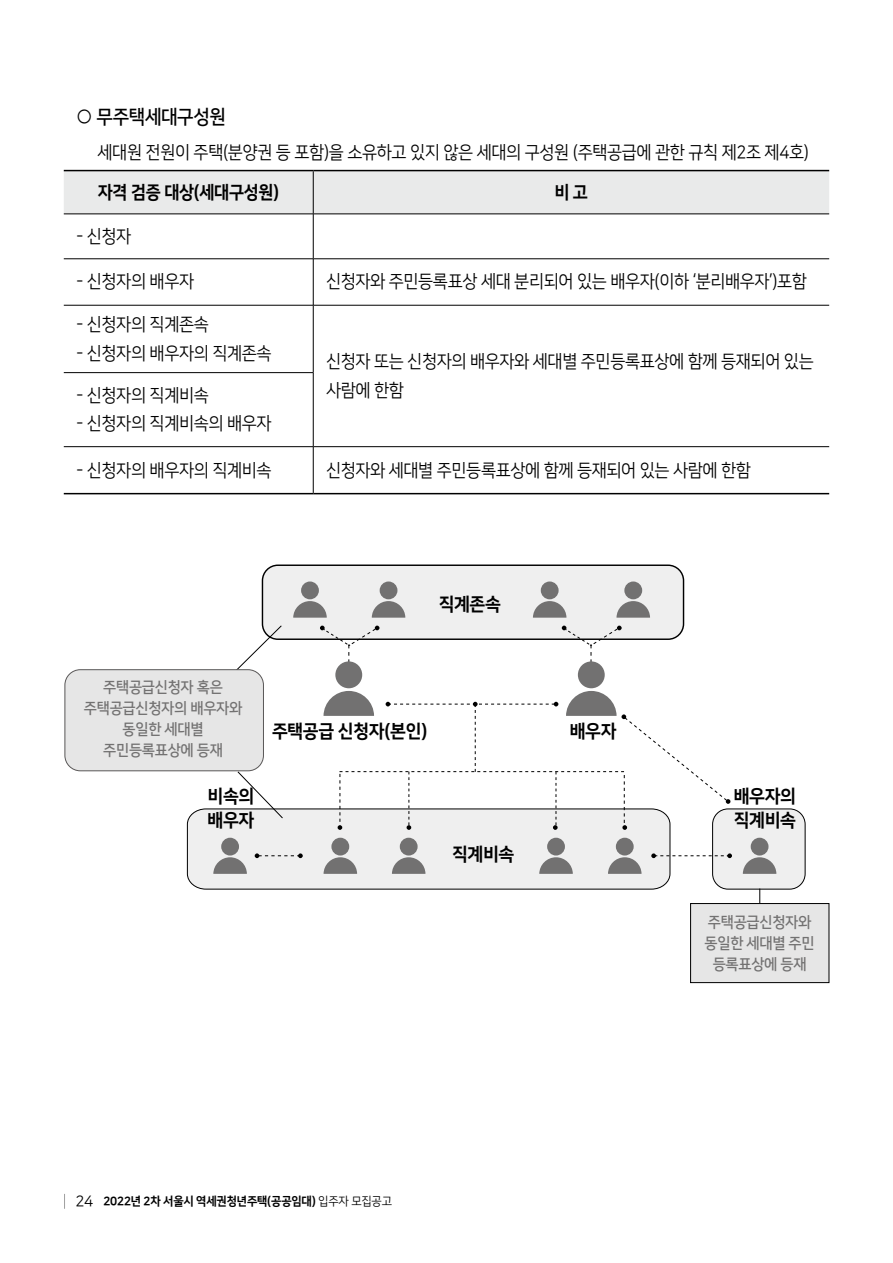
<style>
.page{position:relative;width:893px;height:1263px;background:#fff}
.page>*{position:absolute;margin:0;border:0;box-sizing:border-box;transform-origin:0 0}
.t1{font:19.5px "Nanum Square OTFB";letter-spacing:-.02em;color:#000;scale:.93 1}
.t2{font:18.3px/24px "Nanum Square OTFEB";letter-spacing:-.02em;color:#000;scale:.95 1}
.t3{font:18px "Nanum Square OTFR";letter-spacing:-.02em;color:#000;scale:.92 1}
.t4{font:18px "Nanum Square OTFEB";letter-spacing:-.02em;color:#000;scale:.92 1}
.t5{font:15.3px/21px "Nanum Square OTFB";letter-spacing:-.02em;color:#727171;text-align:center;scale:.95 1}
.t6{font:12px "Nanum Square OTFEB";letter-spacing:-.02em;color:#000;scale:.95 1}
.s1{font-family:"Nanum Square OTFR";font-size:15px}
.s2{font-family:"Nanum Square OTFR"}
</style>
<div class="page">
<svg style="left:64px;top:1194px;width:1px;height:15px"></svg>
<div style="left:64px;top:171px;width:765px;height:43px;background:#e9eaea"></div>
<hr style="left:313px;top:171px;width:1px;height:43px;background:#000">
<hr style="left:64px;top:214px;width:249px;height:1px;background:#000">
<hr style="left:313px;top:214px;width:516px;height:1px;background:#000">
<hr style="left:313px;top:214px;width:1px;height:45px;background:#000">
<hr style="left:64px;top:258px;width:249px;height:1px;background:#000">
<hr style="left:313px;top:258px;width:516px;height:1px;background:#000">
<hr style="left:313px;top:259px;width:1px;height:46px;background:#000">
<hr style="left:64px;top:305px;width:249px;height:1px;background:#000">
<hr style="left:313px;top:305px;width:516px;height:1px;background:#000">
<hr style="left:313px;top:305px;width:1px;height:67px;background:#000">
<hr style="left:64px;top:372px;width:249px;height:1px;background:#000">
<hr style="left:313px;top:373px;width:1px;height:73px;background:#000">
<hr style="left:64px;top:446px;width:249px;height:1px;background:#000">
<hr style="left:313px;top:446px;width:516px;height:1px;background:#000">
<hr style="left:313px;top:447px;width:1px;height:46px;background:#000">
<hr style="left:64px;top:170px;width:249px;height:1px;background:#000">
<hr style="left:313px;top:170px;width:516px;height:1px;background:#000">
<hr style="left:64px;top:493px;width:249px;height:1px;background:#000">
<hr style="left:313px;top:493px;width:516px;height:1px;background:#000">
<div style="left:262px;top:565px;width:421px;height:74px;background:#efefef;border-radius:15px"></div>
<div style="left:301px;top:581px;width:18px;height:18px;background:#727171;border-radius:50%"></div>
<svg style="left:293px;top:601px;width:34px;height:17px"></svg>
<div style="left:380px;top:581px;width:17px;height:18px;background:#727171;border-radius:50%"></div>
<svg style="left:372px;top:601px;width:33px;height:17px"></svg>
<div style="left:624px;top:581px;width:18px;height:18px;background:#727171;border-radius:50%"></div>
<svg style="left:616px;top:601px;width:34px;height:17px"></svg>
<div style="left:541px;top:581px;width:18px;height:18px;background:#727171;border-radius:50%"></div>
<svg style="left:533px;top:601px;width:33px;height:17px"></svg>
<svg style="left:759px;top:889px;width:1px;height:14px"></svg>
<div style="left:262px;top:564px;width:422px;height:76px;border:1px solid #000;border-radius:15px"></div>
<svg style="left:732px;top:808px;width:73px;height:81px"></svg>
<div style="left:691px;top:903px;width:138px;height:79px;background:#e6e6e6"></div>
<div style="left:690px;top:903px;width:139px;height:80px;border:1px solid #000"></div>
<div style="left:751px;top:838px;width:17px;height:17px;background:#727171;border-radius:50%"></div>
<svg style="left:743px;top:857px;width:33px;height:17px"></svg>
<svg style="left:187px;top:625px;width:545px;height:264px"></svg>
<div style="left:65px;top:670px;width:198px;height:101px;background:#e6e6e6;border-radius:15px"></div>
<div style="left:65px;top:669px;width:199px;height:102px;border:1px solid #595757;border-radius:15px"></div>
<p class="t1" style="left:76px;top:106px;width:163px">○ 무주택세대구성원</p>
<p class="t3" style="left:68px;top:143px;width:807px">• 세대원 전원이 주택(분양권 등 포함)을 소유하고 있지 않은 세대의 구성원 (주택공급에 관한 규칙 제2조 제4호)</p>
<p class="t4" style="left:98px;top:182px;width:199px">자격 검증 대상(세대구성원)</p>
<p class="t4" style="left:554px;top:182px;width:38px">비 고</p>
<p class="t3" style="left:77px;top:227px;width:61px">- 신청자</p>
<p class="t3" style="left:77px;top:272px;width:129px">- 신청자의 배우자</p>
<p class="t3" style="left:326px;top:272px;width:524px">신청자와 주민등록표상 세대 분리되어 있는 배우자(이하 ‘분리배우자’)포함</p>
<p class="t3" style="left:77px;top:315px;width:145px">- 신청자의 직계존속</p>
<p class="t3" style="left:77px;top:344px;width:214px">- 신청자의 배우자의 직계존속</p>
<p class="t3" style="left:326px;top:352px;width:532px">신청자 또는 신청자의 배우자와 세대별 주민등록표상에 함께 등재되어 있는</p>
<p class="t3" style="left:77px;top:386px;width:145px">- 신청자의 직계비속</p>
<p class="t3" style="left:326px;top:381px;width:86px">사람에 한함</p>
<p class="t3" style="left:77px;top:414px;width:214px">- 신청자의 직계비속의 배우자</p>
<p class="t3" style="left:77px;top:461px;width:214px">- 신청자의 배우자의 직계비속</p>
<p class="t3" style="left:326px;top:461px;width:463px">신청자와 세대별 주민등록표상에 함께 등재되어 있는 사람에 한함</p>
<p class="t5" style="left:84px;top:677px;width:168px">주택공급신청자 혹은 주택공급신청자의 배우자와 동일한 세대별 주민등록표상에 등재</p>
<p class="t2" style="left:439px;top:593px;width:67px">직계존속</p>
<p class="t2" style="left:272px;top:720px;width:165px">주택공급 신청자(본인)</p>
<p class="t2" style="left:570px;top:720px;width:51px">배우자</p>
<p class="t2" style="left:208px;top:784px;width:51px">비속의 배우자</p>
<p class="t2" style="left:734px;top:784px;width:67px">배우자의 직계비속</p>
<p class="t2" style="left:452px;top:843px;width:67px">직계비속</p>
<p class="t6" style="left:75px;top:1194px;width:335px"><span class="s1">24</span> 2022년 2차 서울시 역세권청년주택(공공임대) <span class="s2">입주자 모집공고</span></p>
<p class="t5" style="left:705px;top:911px;width:117px">주택공급신청자와 동일한 세대별 주민 등록표상에 등재</p>
</div>
